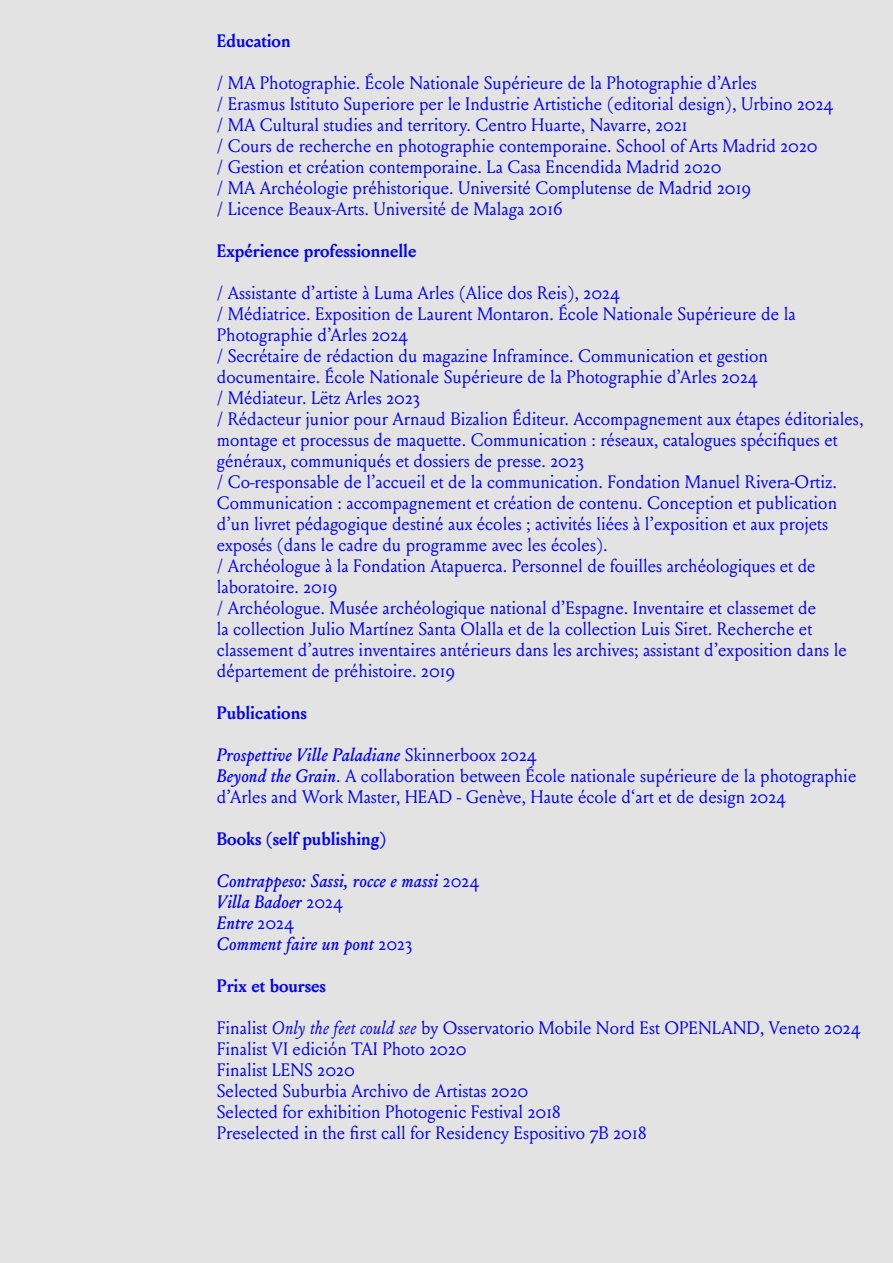
<style>
.page{position:relative;width:893px;height:1263px;background:#e3e3e3}
.page>*{position:absolute;margin:0;border:0;box-sizing:border-box;transform-origin:0 0}
.t1{font:18px/21px "Louize";color:#00f}
.t2{font:700 18px "Louize";color:#00f}
.t3{font:italic 500 18px/21px "Louize";color:#00f}
.s1{font-weight:500;font-style:italic}
.s2{font-weight:400;font-style:normal}
.s3{font-style:italic}
</style>
<div class="page">
<p class="t2" style="left:217px;top:27px;width:75px">Education</p>
<p class="t1" style="left:217px;top:72px;width:618px">/ MA Photographie. École Nationale Supérieure de la Photographie d’Arles<br>/ Erasmus Istituto Superiore per le Industrie Artistiche (editorial design), Urbino 2024 / MA Cultural studies and territory. Centro Huarte, Navarre, 2021<br>/ Cours de recherche en photographie contemporaine. School of Arts Madrid 2020<br>/ Gestion et création contemporaine. La Casa Encendida Madrid 2020<br>/ MA Archéologie préhistorique. Université Complutense de Madrid 2019<br>/ Licence Beaux-Arts. Université de Malaga 2016</p>
<p class="t2" style="left:217px;top:237px;width:201px">Expérience professionnelle</p>
<p class="t1" style="left:217px;top:282px;width:648px">/ Assistante d’artiste à Luma Arles (Alice dos Reis), 2024<br>/ Médiatrice. Exposition de Laurent Montaron. École Nationale Supérieure de la Photographie d’Arles 2024<br>/ Secrétaire de rédaction du magazine Inframince. Communication et gestion documentaire. École Nationale Supérieure de la Photographie d’Arles 2024<br>/ Médiateur. Lëtz Arles 2023<br>/ Rédacteur junior pour Arnaud Bizalion Éditeur. Accompagnement aux étapes éditoriales, montage et processus de maquette. Communication : réseaux, catalogues spécifiques et généraux, communiqués et dossiers de presse. 2023<br>/ Co-responsable de l’accueil et de la communication. Fondation Manuel Rivera-Ortiz.<br>Communication : accompagnement et création de contenu. Conception et publication d’un livret pédagogique destiné aux écoles ; activités liées à l’exposition et aux projets exposés (dans le cadre du programme avec les écoles).<br>/ Archéologue à la Fondation Atapuerca. Personnel de fouilles archéologiques et de laboratoire. 2019<br>/ Archéologue. Musée archéologique national d’Espagne. Inventaire et classemet de<br>la collection Julio Martínez Santa Olalla et de la collection Luis Siret. Recherche et classement d’autres inventaires antérieurs dans les archives; assistant d’exposition dans le département de préhistoire. 2019</p>
<p class="t2" style="left:217px;top:699px;width:91px">Publications</p>
<p class="t1" style="left:217px;top:744px;width:641px"><span class="s1">Prospettive Ville Paladiane</span> Skinnerboox 2024<br><span class="s1">Beyond the Grain</span>. A collaboration between École nationale supérieure de la photographie d’Arles and Work Master, HEAD - Genève, Haute école d‘art et de design 2024</p>
<p class="t2" style="left:217px;top:825px;width:171px">Books (self publishing)</p>
<p class="t3" style="left:217px;top:870px;width:264px">Contrappeso: Sassi, rocce e massi <span class="s2">2024<br></span>Villa Badoer <span class="s2">2024<br></span>Entre <span class="s2">2024<br></span>Comment faire un pont <span class="s2">2023</span></p>
<p class="t2" style="left:217px;top:972px;width:111px">Prix et bourses</p>
<p class="t1" style="left:217px;top:1017px;width:645px">Finalist <span class="s3">Only the feet could see</span> by Osservatorio Mobile Nord Est OPENLAND, Veneto 2024<br>Finalist VI edición TAI Photo 2020<br>Finalist LENS 2020<br>Selected Suburbia Archivo de Artistas 2020<br>Selected for exhibition Photogenic Festival 2018<br>Preselected in the first call for Residency Espositivo 7B 2018</p>
</div>
